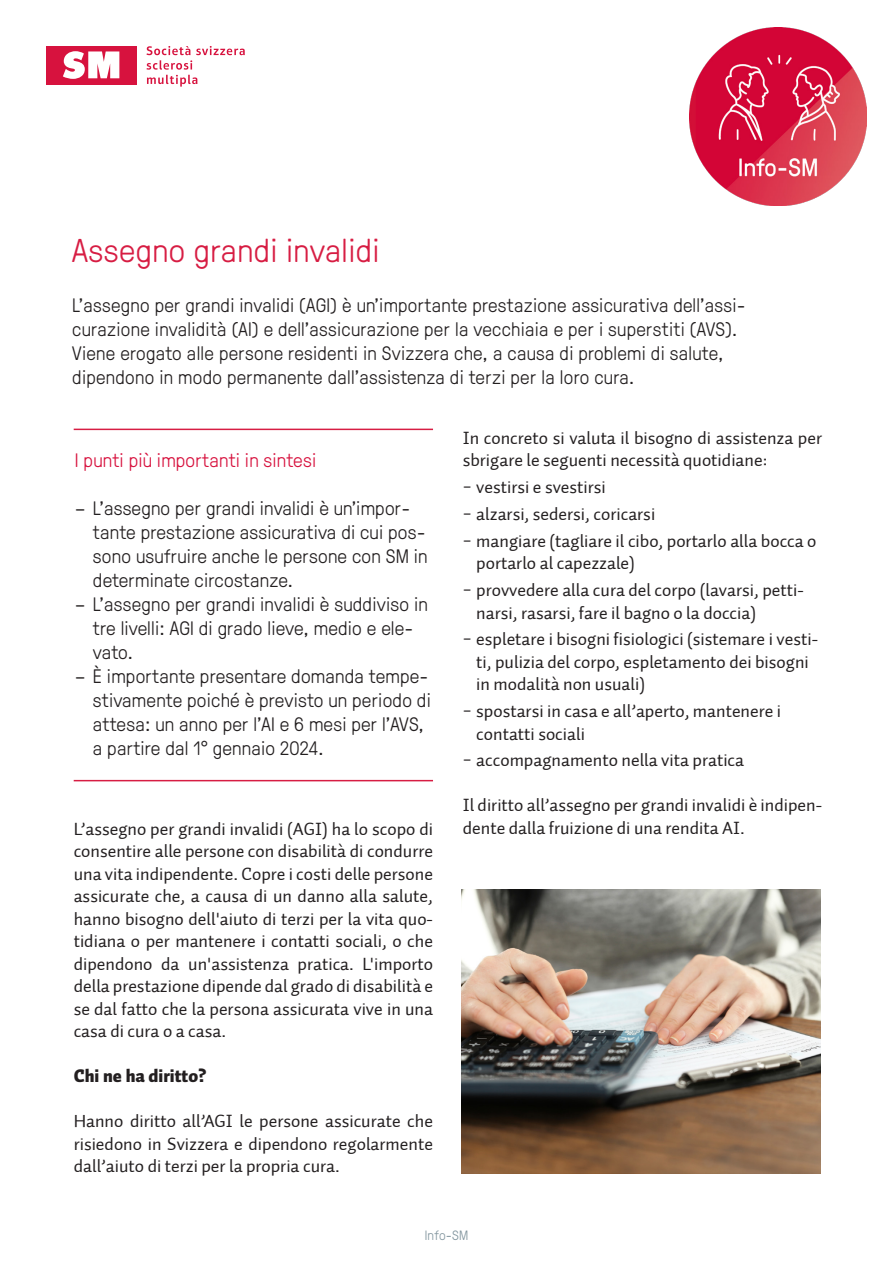
<style>
.page{position:relative;width:893px;height:1263px;background:#fff}
.page>*{position:absolute;margin:0;border:0;box-sizing:border-box;transform-origin:0 0}
.t1{font:300 33px "GT Pressura";letter-spacing:.015em;color:#d71d43}
.t2{font:300 19.5px/24px "GT Pressura";letter-spacing:.01em;color:#231f20}
.t3{font:300 19.5px "GT Pressura";letter-spacing:.01em;color:#d7123e}
.t4{font:18px/22.5px "Auto 2 Regular LF";color:#231f20}
.t5{font:18px "Auto 2 Black LF";color:#231f20}
.t6{font:300 13.5px "GT Pressura";letter-spacing:.015em;color:#83969f}
</style>
<div class="page">
<img style="left:690px;top:28px;width:177px;height:177px">
<div style="left:47px;top:46px;width:90px;height:38px;background:#d7123e"></div>
<svg style="left:63px;top:51px;width:56px;height:28px"></svg>
<svg style="left:146px;top:46px;width:99px;height:41px"></svg>
<hr style="left:74px;top:429px;width:359px;height:1px;background:#d71d43">
<hr style="left:74px;top:780px;width:359px;height:1px;background:#d71d43">
<img style="left:461px;top:889px;width:360px;height:284px">
<p class="t1" style="left:72px;top:227px;width:309px">Assegno grandi invalidi</p>
<p class="t2" style="left:72px;top:292px;width:675px">L’assegno per grandi invalidi (AGI) è un’importante prestazione assicurativa dell’assi&shy;curazione invalidità (AI) e dell’assicurazione per la vecchiaia e per i superstiti (AVS).<br>Viene erogato alle persone residenti in Svizzera che, a causa di problemi di salute, dipendono in modo permanente dall’assistenza di terzi per la loro cura.</p>
<p class="t3" style="left:75px;top:447px;width:243px">I punti più importanti in sintesi</p>
<p class="t2" style="left:93px;top:495px;width:336px;text-indent:-18px">– L’assegno per grandi invalidi è un’impor&shy;tante prestazione assicurativa di cui pos&shy;sono usufruire anche le persone con SM in determinate circostanze.</p>
<p class="t2" style="left:93px;top:591px;width:336px;text-indent:-18px">– L’assegno per grandi invalidi è suddiviso in tre livelli: AGI di grado lieve, medio e ele&shy;vato.</p>
<p class="t2" style="left:93px;top:663px;width:339px;text-indent:-18px">– È importante presentare domanda tempe&shy;stivamente poiché è previsto un periodo di attesa: un anno per l’AI e 6 mesi per l’AVS, a partire dal 1° gennaio 2024.</p>
<p class="t4" style="left:74px;top:817px;width:361px;text-align:justify">L’assegno per grandi invalidi (AGI) ha lo scopo di consentire alle persone con disabilità di condurre una vita indipendente. Copre i costi delle persone assicurate che, a causa di un danno alla salute, hanno bisogno dell'aiuto di terzi per la vita quo&shy;tidiana o per mantenere i contatti sociali, o che dipendono da un'assistenza pratica. L'importo della prestazione dipende dal grado di disabilità e se dal fatto che la persona assicurata vive in una casa di cura o a casa.</p>
<p class="t5" style="left:74px;top:1064px;width:134px">Chi ne ha diritto?</p>
<p class="t4" style="left:74px;top:1110px;width:361px;text-align:justify">Hanno diritto all’AGI le persone assicurate che risiedono in Svizzera e dipendono regolarmente dall’aiuto di terzi per la propria cura.</p>
<p class="t4" style="left:463px;top:427px;width:361px">In concreto si valuta il bisogno di assistenza per sbrigare le seguenti necessità quotidiane:</p>
<p class="t4" style="left:463px;top:476px;width:145px">− vestirsi e svestirsi</p>
<p class="t4" style="left:463px;top:503px;width:194px">− alzarsi, sedersi, coricarsi</p>
<p class="t4" style="left:476px;top:530px;width:342px;text-indent:-14px">− mangiare (tagliare il cibo, portarlo alla bocca o portarlo al capezzale)</p>
<p class="t4" style="left:476px;top:579px;width:329px;text-indent:-14px">− provvedere alla cura del corpo (lavarsi, petti&shy;narsi, rasarsi, fare il bagno o la doccia)</p>
<p class="t4" style="left:476px;top:628px;width:343px;text-indent:-14px">− espletare i bisogni fisiologici (sistemare i vesti&shy;ti, pulizia del corpo, espletamento dei bisogni in modalità non usuali)</p>
<p class="t4" style="left:476px;top:700px;width:306px;text-indent:-14px">− spostarsi in casa e all’aperto, mantenere i contatti sociali</p>
<p class="t4" style="left:463px;top:749px;width:283px">− accompagnamento nella vita pratica</p>
<p class="t4" style="left:463px;top:794px;width:361px">Il diritto all’assegno per grandi invalidi è indipen&shy;dente dalla fruizione di una rendita AI.</p>
<p class="t6" style="left:425px;top:1226px;width:45px">Info-SM</p>
</div>
